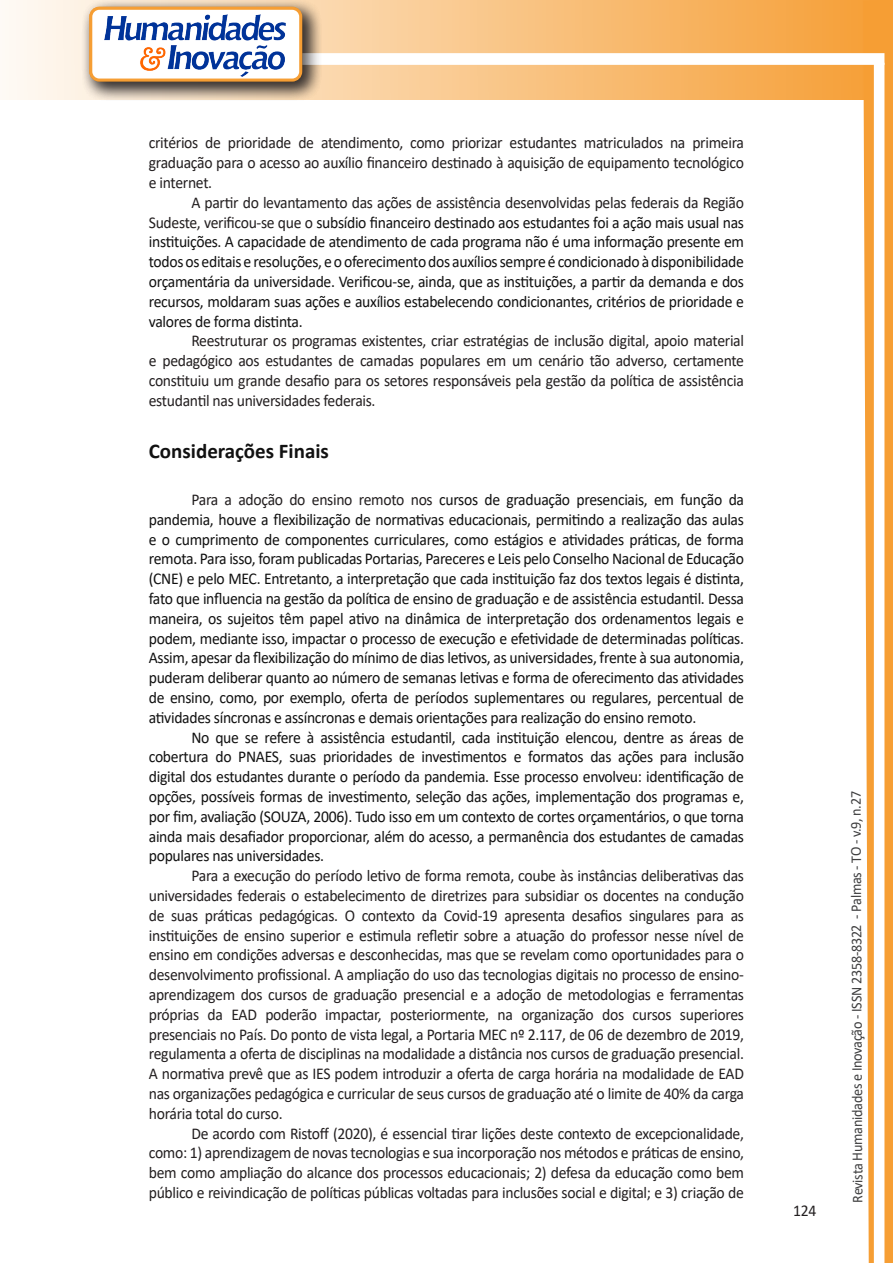
<style>
.page{position:relative;width:893px;height:1263px;background:#fff}
.page>*{position:absolute;margin:0;border:0;box-sizing:border-box;transform-origin:0 0}
.Titulo_2{font:700 21px "Calibri";color:#111}
.texto{font:16.5px/19.8px "Calibri";letter-spacing:-.02em;color:#111;text-align:justify;scale:.95 1}
.texto-2{font:16.5px/19.8px "Calibri";letter-spacing:-.02em;color:#231f20;text-align:justify;scale:.95 1}
.t1{font:15px "Calibri";letter-spacing:-.025em;color:#3e3e3f;scale:.95 1}
.s1{color:#231f20}
</style>
<div class="page">
<svg style="left:5px;top:0;width:858px;height:100px;background:#f9c484"></svg>
<div style="left:302px;top:53px;width:582px;height:12px;background:#fff;border:2px solid #fff"></div>
<svg style="left:863px;top:0;width:30px;height:1263px"></svg>
<div style="left:81px;top:0;width:241px;height:102px;background:#231f20;opacity:.75"></div>
<div style="left:91px;top:8px;width:210px;height:72px;background:#fff;border-radius:9px"></div>
<img style="left:104px;top:14px;width:181px;height:62px">
<div style="left:89px;top:7px;width:213px;height:75px;border:3px solid #f69e34;border-radius:9px"></div>
<p class="texto-2" style="left:149px;top:133px;width:628px">critérios de prioridade de atendimento, como priorizar estudantes matriculados na primeira graduação para o acesso ao auxílio financeiro destinado à aquisição de equipamento tecnológico e internet.</p>
<p class="texto" style="left:149px;top:192px;width:628px;text-indent:43px"><span class="s1">A partir do levantamento das ações de assistência desenvolvidas pelas federais da Região Sudeste, verificou-se que o</span> subsídio financeiro destinado aos estudantes foi a ação mais usual nas instituições. A capacidade de atendimento de cada programa não é uma informação presente em todos os editais e resoluções, e o oferecimento dos auxílios sempre é condicionado à disponibilidade orçamentária da universidade. Verificou-se, ainda, que as instituições, a partir da demanda e dos recursos, moldaram suas ações e auxílios estabelecendo condicionantes, critérios de prioridade e valores de forma distinta.</p>
<p class="texto-2" style="left:149px;top:331px;width:628px;text-indent:43px">Reestruturar os programas existentes, criar estratégias de inclusão digital, apoio material e pedagógico aos estudantes de camadas populares em um cenário tão adverso, certamente constituiu um grande desafio para os setores responsáveis pela gestão da política de assistência estudantil nas universidades federais.</p>
<p class="Titulo_2" style="left:149px;top:436px;width:182px">Considerações Finais</p>
<p class="texto" style="left:149px;top:489px;width:628px;text-indent:43px"><span class="s1">Para a adoção do ensino remoto nos</span> cursos de graduação presenciais, em função da pandemia, houve a flexibilização de normativas educacionais, permitindo a realização das aulas e o cumprimento de componentes curriculares, como estágios e atividades práticas, de forma remota. Para isso, foram publicadas Portarias, Pareceres e Leis pelo Conselho Nacional de Educação (CNE) e pelo MEC. Entretanto, a interpretação que cada instituição faz dos textos legais é distinta, fato que influencia na gestão da política de ensino de graduação e de assistência estudantil. Dessa maneira, os sujeitos têm papel ativo na dinâmica de interpretação dos ordenamentos legais e podem, mediante isso, impactar o processo de execução e efetividade de determinadas políticas.<br>Assim, apesar da flexibilização do mínimo de dias letivos, as universidades, frente à sua autonomia, puderam deliberar quanto ao número de semanas letivas e forma de oferecimento das atividades de ensino, como, por exemplo, oferta de períodos suplementares ou regulares, percentual de atividades síncronas e assíncronas e demais orientações para realização do ensino remoto.</p>
<p class="texto" style="left:149px;top:727px;width:628px;text-indent:43px">No que se refere à assistência estudantil, cada instituição elencou, dentre as áreas de cobertura do PNAES, suas prioridades de investimentos e formatos das ações para inclusão digital dos estudantes durante o período da pandemia. Esse processo envolveu: identificação de opções, possíveis formas de investimento, seleção das ações, implementação dos programas e, por fim, avaliação (SOUZA, 2006). Tudo isso em um contexto de cortes orçamentários, o que torna ainda mais desafiador proporcionar, além do acesso, a permanência dos estudantes de camadas populares nas universidades.</p>
<p class="texto-2" style="left:149px;top:865px;width:628px;text-indent:43px">Para a execução do período letivo de forma remota, coube às instâncias deliberativas das universidades federais o estabelecimento de diretrizes para subsidiar os docentes na condução de suas práticas pedagógicas. O contexto da Covid-19 apresenta desafios singulares para as instituições de ensino superior e estimula refletir sobre a atuação do professor nesse nível de ensino em condições adversas e desconhecidas, mas que se revelam como oportunidades para o desenvolvimento profissional. A ampliação do uso das tecnologias digitais no processo de ensino&shy;aprendizagem dos cursos de graduação presencial e a adoção de metodologias e ferramentas próprias da EAD poderão impactar, posteriormente, na organização dos cursos superiores presenciais no País. Do ponto de vista legal, a Portaria MEC nº 2.117, de 06 de dezembro de 2019, regulamenta a oferta de disciplinas na modalidade a distância nos cursos de graduação presencial.<br>A normativa prevê que as IES podem introduzir a oferta de carga horária na modalidade de EAD nas organizações pedagógica e curricular de seus cursos de graduação até o limite de 40% da carga horária total do curso.</p>
<p class="texto-2" style="left:149px;top:1123px;width:628px;text-indent:43px">De acordo com Ristoff (2020), é essencial tirar lições deste contexto de excepcionalidade, como: 1) aprendizagem de novas tecnologias e sua incorporação nos métodos e práticas de ensino, bem como ampliação do alcance dos processos educacionais; 2) defesa da educação como bem público e reivindicação de políticas públicas voltadas para inclusões social e digital; e 3) criação de</p>
<p class="texto-2" style="left:793px;top:1200px;width:26px">124</p>
<p class="t1" style="left:846px;top:1203px;width:435px;rotate:-90deg">Revista Humanidades e Inovação - ISSN 2358-8322 - Palmas - TO - v.9, n.27</p>
</div>
